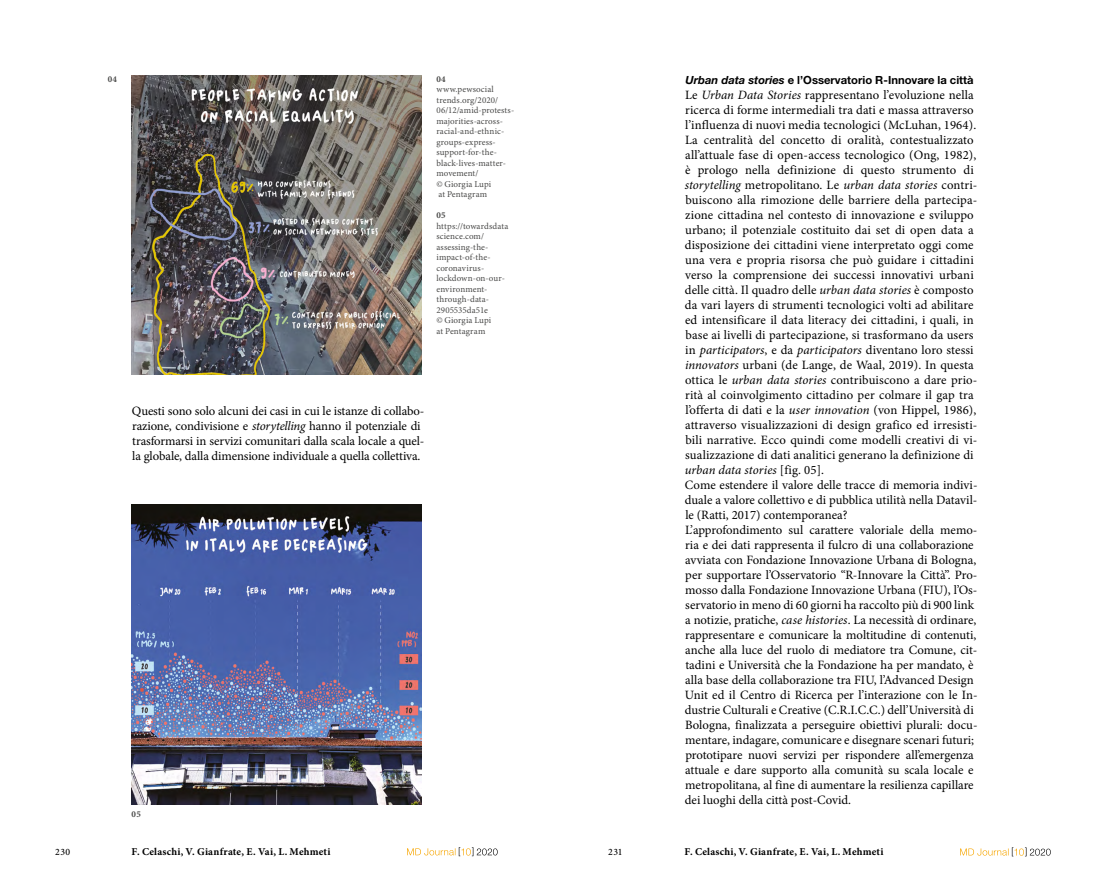
<style>
.page{position:relative;width:1106px;height:893px;background:#fff}
.page>*{position:absolute;margin:0;border:0;box-sizing:border-box;transform-origin:0 0}
.t1{font:12.75px/15px "Minion Pro";color:#000}
.t2{font:700 11.25px "Helvetica Neue";color:#000}
.t3{font:700 10.5px "Minion Pro";letter-spacing:.02em;color:#000}
.t4{font:500 9.75px "Minion Pro";letter-spacing:.035em;color:#000}
.t5{font:9px/10.5px "Minion Pro";letter-spacing:.01em;color:#4a4a49}
.t6{font:700 9px "Minion Pro";letter-spacing:.03em;color:#4a4a49}
.s1{font-style:italic}
</style>
<div class="page">
<svg style="left:407px;top:847px;width:90px;height:9px"></svg>
<svg style="left:960px;top:847px;width:90px;height:9px"></svg>
<img style="left:131px;top:75px;width:290px;height:300px">
<img style="left:131px;top:504px;width:290px;height:300px">
<p class="t6" style="left:108px;top:72px;width:11px">04</p>
<p class="t6" style="left:436px;top:72px;width:11px">04</p>
<p class="t5" style="left:436px;top:84px;width:79px">www.pewsocial trends.org/2020/<br>06/12/amid-protests&shy;majorities-across&shy;racial-and-ethnic&shy;groups-express&shy;support-for-the&shy;black-lives-matter&shy;movement/<br>© Giorgia Lupi<br>at Pentagram</p>
<p class="t6" style="left:436px;top:209px;width:11px">05</p>
<p class="t5" style="left:436px;top:220px;width:73px">https://towardsdata science.com/ assessing-the&shy;impact-of-the&shy;coronavirus&shy;lockdown-on-our&shy;environment&shy;through-data-<br>2905535da51e<br>© Giorgia Lupi<br>at Pentagram</p>
<p class="t1" style="left:132px;top:403px;width:294px">Questi sono solo alcuni dei casi in cui le istanze di collabo&shy;razione, condivisione e <span class="s1">storytelling</span> hanno il potenziale di trasformarsi in servizi comunitari dalla scala locale a quel&shy;la globale, dalla dimensione individuale a quella collettiva.</p>
<p class="t6" style="left:132px;top:808px;width:11px">05</p>
<p class="t2" style="left:685px;top:73px;width:290px"><span class="s1">Urban data stories</span> e l’Osservatorio R-Innovare la città</p>
<p class="t1" style="left:684px;top:88px;width:294px">Le <span class="s1">Urban Data Stories</span> rappresentano l’evoluzione nella ricerca di forme intermediali tra dati e massa attraverso l’influenza di nuovi media tecnologici (McLuhan, 1964).<br>La centralità del concetto di oralità, contestualizzato all’attuale fase di open-access tecnologico (Ong, 1982), è prologo nella definizione di questo strumento di <span class="s1">storytelling</span> metropolitano. Le <span class="s1">urban data stories</span> contri&shy;buiscono alla rimozione delle barriere della partecipa&shy;zione cittadina nel contesto di innovazione e sviluppo urbano; il potenziale costituito dai set di open data a disposizione dei cittadini viene interpretato oggi come una vera e propria risorsa che può guidare i cittadini verso la comprensione dei successi innovativi urbani delle città. Il quadro delle <span class="s1">urban data stories</span> è composto da vari layers di strumenti tecnologici volti ad abilitare ed intensificare il data literacy dei cittadini, i quali, in base ai livelli di partecipazione, si trasformano da users in <span class="s1">participators</span>, e da <span class="s1">participators</span> diventano loro stessi <span class="s1">innovators</span> urbani (de Lange, de Waal, 2019). In questa ottica le <span class="s1">urban data stories</span> contribuiscono a dare prio&shy;rità al coinvolgimento cittadino per colmare il gap tra l’offerta di dati e la <span class="s1">user innovation</span> (von Hippel, 1986), attraverso visualizzazioni di design grafico ed irresisti&shy;bili narrative. Ecco quindi come modelli creativi di vi&shy;sualizzazione di dati analitici generano la definizione di <span class="s1">urban data stories</span> [fig. 05].<br>Come estendere il valore delle tracce di memoria indivi&shy;duale a valore collettivo e di pubblica utilità nella Datavil&shy;le (Ratti, 2017) contemporanea?<br>L’approfondimento sul carattere valoriale della memo&shy;ria e dei dati rappresenta il fulcro di una collaborazione avviata con Fondazione Innovazione Urbana di Bologna, per supportare l’Osservatorio “R-Innovare la Città”. Pro&shy;mosso dalla Fondazione Innovazione Urbana (FIU), l’Os&shy;servatorio in meno di 60 giorni ha raccolto più di 900 link a notizie, pratiche, <span class="s1">case histories</span>. La necessità di ordinare, rappresentare e comunicare la moltitudine di contenuti, anche alla luce del ruolo di mediatore tra Comune, cit&shy;tadini e Università che la Fondazione ha per mandato, è alla base della collaborazione tra FIU, l’Advanced Design Unit ed il Centro di Ricerca per l’interazione con le In&shy;dustrie Culturali e Creative (C.R.I.C.C.) dell’Università di Bologna, finalizzata a perseguire obiettivi plurali: docu&shy;mentare, indagare, comunicare e disegnare scenari futuri; prototipare nuovi servizi per rispondere all’emergenza attuale e dare supporto alla comunità su scala locale e metropolitana, al fine di aumentare la resilienza capillare dei luoghi della città post-Covid.</p>
<p class="t4" style="left:55px;top:846px;width:16px">230</p>
<p class="t3" style="left:131px;top:844px;width:200px">F. Celaschi, V. Gianfrate, E. Vai, L. Mehmeti</p>
<p class="t4" style="left:608px;top:845px;width:16px">231</p>
<p class="t3" style="left:684px;top:844px;width:200px">F. Celaschi, V. Gianfrate, E. Vai, L. Mehmeti</p>
</div>
